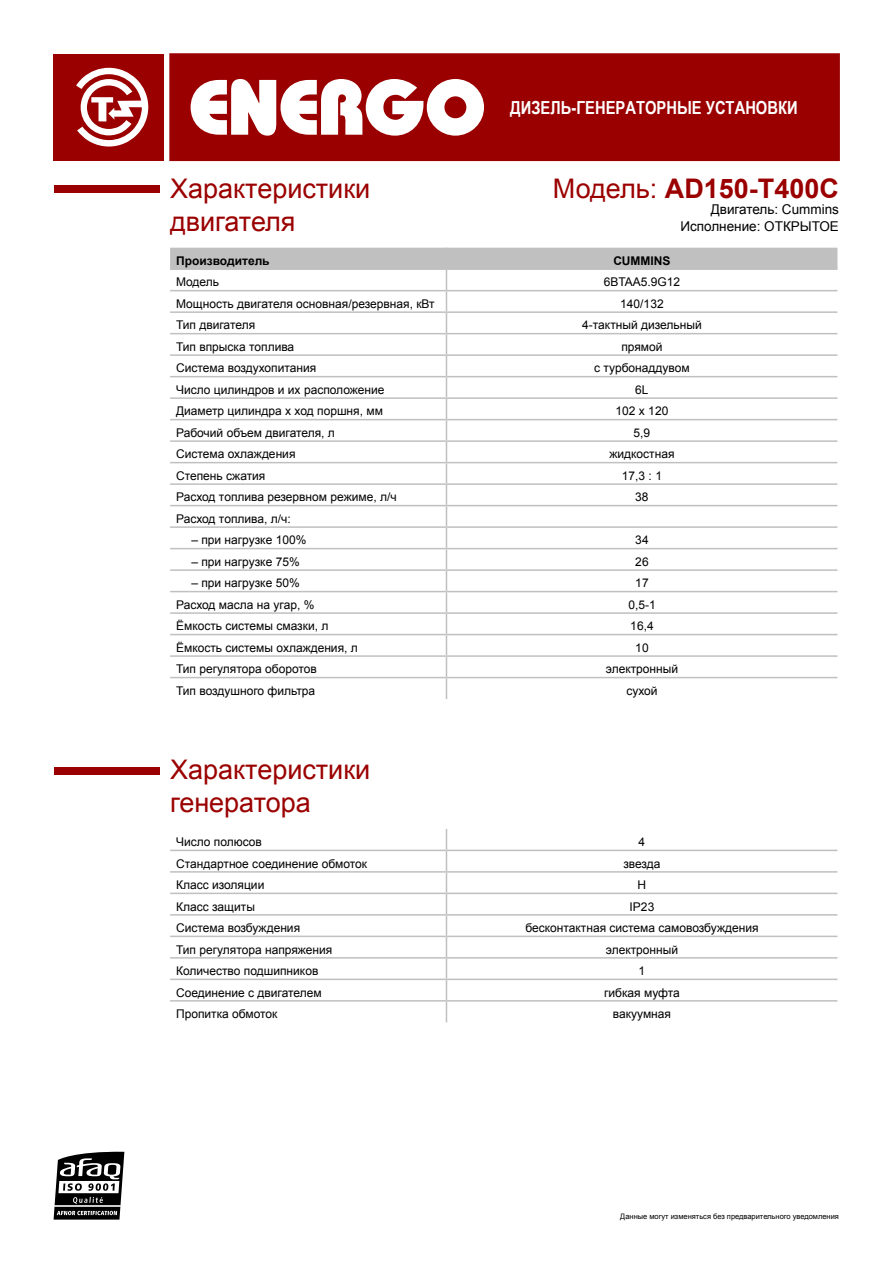
<style>
.page{position:relative;width:893px;height:1263px;background:#fff}
.page>*{position:absolute;margin:0;border:0;box-sizing:border-box;transform-origin:0 0}
.t1{font:27px/32.4px "Arial";color:#9b0000}
.t2{font:700 27px "Arial";color:#9b0000}
.t3{font:700 18px "Arial Narrow";color:#fff}
.t4{font:13.5px/16.2px "Arial";color:#000;text-align:right}
.t5{font:12px "Arial";color:#000}
.t6{font:700 12px "Arial";color:#000}
.t7{font:7.5px "Arial";color:#000}
.s1{font-weight:400}
</style>
<div class="page">
<div style="left:54px;top:54px;width:110px;height:106px;background:#9b0000"></div>
<svg style="left:76px;top:68px;width:72px;height:79px"></svg>
<div style="left:169px;top:53px;width:671px;height:108px;background:#9b0000;border:2px solid #9b0000"></div>
<svg style="left:191px;top:79px;width:293px;height:57px"></svg>
<svg style="left:54px;top:1151px;width:70px;height:68px"></svg>
<hr style="left:55px;top:1205px;width:65px;height:1px;background:#fff">
<svg style="left:170px;top:248px;width:667px;height:451px"></svg>
<hr style="left:170px;top:850px;width:276px;height:1px;background:#c0c0c0">
<hr style="left:446px;top:850px;width:391px;height:1px;background:#c0c0c0">
<hr style="left:170px;top:871px;width:276px;height:2px;background:#c0c0c0">
<hr style="left:446px;top:871px;width:391px;height:2px;background:#c0c0c0">
<hr style="left:170px;top:893px;width:276px;height:1px;background:#c0c0c0">
<hr style="left:446px;top:893px;width:391px;height:1px;background:#c0c0c0">
<hr style="left:170px;top:914px;width:276px;height:2px;background:#c0c0c0">
<hr style="left:446px;top:914px;width:391px;height:2px;background:#c0c0c0">
<hr style="left:170px;top:936px;width:276px;height:1px;background:#c0c0c0">
<hr style="left:446px;top:936px;width:391px;height:1px;background:#c0c0c0">
<hr style="left:170px;top:957px;width:276px;height:1px;background:#c0c0c0">
<hr style="left:446px;top:957px;width:391px;height:1px;background:#c0c0c0">
<hr style="left:170px;top:978px;width:276px;height:2px;background:#c0c0c0">
<hr style="left:446px;top:978px;width:391px;height:2px;background:#c0c0c0">
<hr style="left:170px;top:1000px;width:276px;height:1px;background:#c0c0c0">
<hr style="left:446px;top:1000px;width:391px;height:1px;background:#c0c0c0">
<svg style="left:446px;top:829px;width:1px;height:193px"></svg>
<div style="left:54px;top:186px;width:106px;height:7px;background:#9b0000"></div>
<div style="left:54px;top:767px;width:106px;height:7px;background:#9b0000"></div>
<h1 class="t1" style="left:170px;top:172px;width:202px">Характеристики двигателя</h1>
<h2 class="t3" style="left:510px;top:94px;width:289px">ДИЗЕЛЬ-ГЕНЕРАТОРНЫЕ УСТАНОВКИ</h2>
<h1 class="t2" style="left:553px;top:170px;width:287px"><span class="s1">Модель:</span> AD150-T400C</h1>
<p class="t4" style="left:680px;top:202px;width:160px">Двигатель: Cummins<br>Исполнение: ОТКРЫТОЕ</p>
<p class="t6" style="left:176px;top:252px;width:95px">Производитель</p>
<p class="t6" style="left:613px;top:252px;width:59px">CUMMINS</p>
<p class="t5" style="left:176px;top:274px;width:45px">Модель</p>
<p class="t5" style="left:604px;top:274px;width:78px">6BTAA5.9G12</p>
<p class="t5" style="left:176px;top:295px;width:260px">Мощность двигателя основная/резервная, кВт</p>
<p class="t5" style="left:620px;top:295px;width:45px">140/132</p>
<p class="t5" style="left:176px;top:317px;width:81px">Тип двигателя</p>
<p class="t5" style="left:582px;top:317px;width:121px">4-тактный дизельный</p>
<p class="t5" style="left:176px;top:338px;width:120px">Тип впрыска топлива</p>
<p class="t5" style="left:621px;top:338px;width:43px">прямой</p>
<p class="t5" style="left:176px;top:360px;width:142px">Система воздухопитания</p>
<p class="t5" style="left:594px;top:360px;width:97px">с турбонаддувом</p>
<p class="t5" style="left:176px;top:381px;width:210px">Число цилиндров и их расположение</p>
<p class="t5" style="left:635px;top:381px;width:15px">6L</p>
<p class="t5" style="left:176px;top:403px;width:208px">Диаметр цилиндра х ход поршня, мм</p>
<p class="t5" style="left:616px;top:403px;width:54px">102 х 120</p>
<p class="t5" style="left:176px;top:424px;width:160px">Рабочий объем двигателя, л</p>
<p class="t5" style="left:634px;top:424px;width:18px">5,9</p>
<p class="t5" style="left:176px;top:446px;width:121px">Система охлаждения</p>
<p class="t5" style="left:609px;top:446px;width:67px">жидкостная</p>
<p class="t5" style="left:176px;top:467px;width:91px">Степень сжатия</p>
<p class="t5" style="left:622px;top:467px;width:42px">17,3 : 1</p>
<p class="t5" style="left:176px;top:489px;width:222px">Расход топлива резервном режиме, л/ч</p>
<p class="t5" style="left:635px;top:489px;width:15px">38</p>
<p class="t5" style="left:176px;top:510px;width:116px">Расход топлива, л/ч:</p>
<p class="t5" style="left:191px;top:532px;width:117px">– при нагрузке 100%</p>
<p class="t5" style="left:635px;top:532px;width:15px">34</p>
<p class="t5" style="left:191px;top:553px;width:110px">– при нагрузке 75%</p>
<p class="t5" style="left:635px;top:553px;width:15px">26</p>
<p class="t5" style="left:191px;top:575px;width:110px">– при нагрузке 50%</p>
<p class="t5" style="left:635px;top:575px;width:15px">17</p>
<p class="t5" style="left:176px;top:596px;width:140px">Расход масла на угар, %</p>
<p class="t5" style="left:628px;top:596px;width:29px">0,5-1</p>
<p class="t5" style="left:176px;top:618px;width:154px">Ёмкость системы смазки, л</p>
<p class="t5" style="left:630px;top:618px;width:25px">16,4</p>
<p class="t5" style="left:176px;top:639px;width:183px">Ёмкость системы охлаждения, л</p>
<p class="t5" style="left:635px;top:639px;width:15px">10</p>
<p class="t5" style="left:176px;top:661px;width:142px">Тип регулятора оборотов</p>
<p class="t5" style="left:606px;top:661px;width:74px">электронный</p>
<p class="t5" style="left:176px;top:682px;width:141px">Тип воздушного фильтра</p>
<p class="t5" style="left:626px;top:682px;width:33px">сухой</p>
<h1 class="t1" style="left:170px;top:754px;width:202px">Характеристики генератора</h1>
<p class="t5" style="left:176px;top:834px;width:87px">Число полюсов</p>
<p class="t5" style="left:639px;top:834px;width:8px">4</p>
<p class="t5" style="left:176px;top:855px;width:193px">Стандартное соединение обмоток</p>
<p class="t5" style="left:623px;top:855px;width:39px">звезда</p>
<p class="t5" style="left:176px;top:877px;width:90px">Класс изоляции</p>
<p class="t5" style="left:638px;top:877px;width:10px">H</p>
<p class="t5" style="left:176px;top:898px;width:80px">Класс защиты</p>
<p class="t5" style="left:630px;top:898px;width:26px">IP23</p>
<p class="t5" style="left:176px;top:920px;width:126px">Система возбуждения</p>
<p class="t5" style="left:525px;top:920px;width:235px">бесконтактная система самовозбуждения</p>
<p class="t5" style="left:176px;top:941px;width:158px">Тип регулятора напряжения</p>
<p class="t5" style="left:606px;top:941px;width:74px">электронный</p>
<p class="t5" style="left:176px;top:963px;width:144px">Количество подшипников</p>
<p class="t5" style="left:639px;top:963px;width:8px">1</p>
<p class="t5" style="left:176px;top:984px;width:147px">Соединение с двигателем</p>
<p class="t5" style="left:604px;top:984px;width:77px">гибкая муфта</p>
<p class="t5" style="left:176px;top:1005px;width:103px">Пропитка обмоток</p>
<p class="t5" style="left:613px;top:1005px;width:60px">вакуумная</p>
<p class="t7" style="left:620px;top:1211px;width:220px">Данные могут изменяться без предварительного уведомления</p>
</div>
